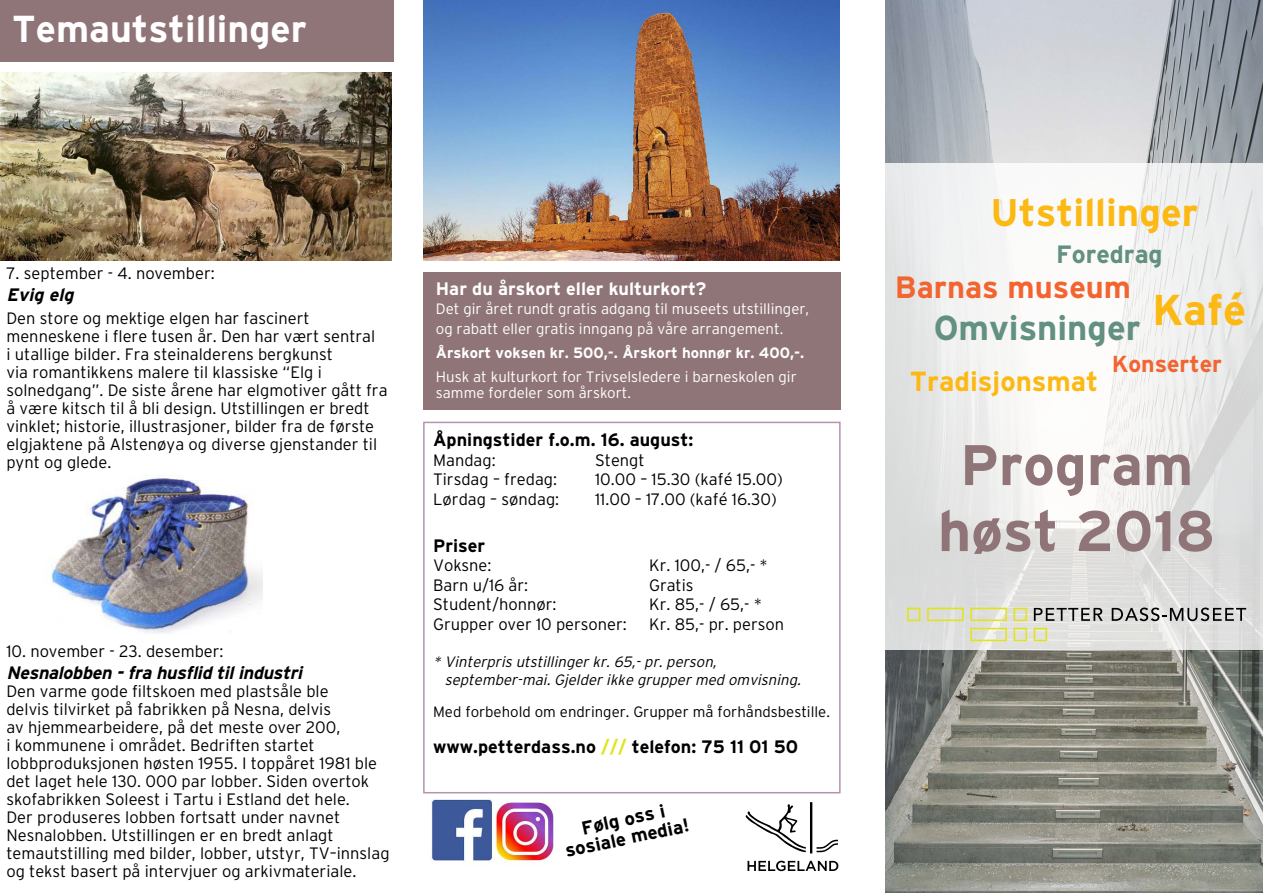
<style>
.page{position:relative;width:1263px;height:893px;background:#fff}
.page>*{position:absolute;margin:0;border:0;box-sizing:border-box;transform-origin:0 0}
.t1{font:700 57px/66px "Interstate";color:#907578;text-align:center}
.t2{font:700 43.05px "Interstate";color:#fdb913}
.t3{font:700 38.55px "Interstate";color:#fdb913}
.t4{font:700 37.5px "Interstate";color:#fff}
.t5{font:700 34.65px "Interstate";color:#629081}
.t6{font:700 30.75px "Interstate";color:#f26531}
.t7{font:700 27.6px "Interstate";color:#fdb913}
.t8{font:700 25.05px "Interstate";color:#629081}
.t9{font:700 23.1px "Interstate";color:#f26531}
.t10{font:700 18.75px/18.8px "Interstate";color:#000;text-align:center}
.t11{font:700 18px "Interstate";color:#000}
.t12{font:italic 700 18px "Interstate";color:#000}
.t13{font:700 18px "Interstate";color:#fff}
.t14{font:300 16.5px/18px "Interstate";color:#000}
.t15{font:300 15px/19.5px "Interstate";color:#fff}
.t16{font:italic 300 15px/18px "Interstate";color:#000}
.t17{font:300 15px "Interstate";color:#000}
.t18{font:700 15px "Interstate";color:#fff}
.s1{color:#e2e41a}
</style>
<div class="page">
<img style="left:885px;top:0;width:378px;height:893px">
<svg style="left:886px;top:163px;width:377px;height:486px"></svg>
<div style="left:423px;top:422px;width:418px;height:371px;border:2px solid #b593b1"></div>
<div style="left:423px;top:272px;width:418px;height:137px;background:#907578"></div>
<div style="left:0;top:0;width:394px;height:62px;background:#907578"></div>
<svg style="left:746px;top:802px;width:92px;height:51px"></svg>
<svg style="left:747px;top:861px;width:91px;height:10px"></svg>
<svg style="left:1034px;top:608px;width:69px;height:13px"></svg>
<svg style="left:1112px;top:608px;width:134px;height:13px"></svg>
<svg style="left:1013px;top:608px;width:14px;height:13px"></svg>
<svg style="left:907px;top:608px;width:13px;height:13px"></svg>
<svg style="left:1013px;top:628px;width:14px;height:13px"></svg>
<svg style="left:1034px;top:628px;width:13px;height:13px"></svg>
<svg style="left:970px;top:628px;width:37px;height:13px"></svg>
<svg style="left:970px;top:608px;width:37px;height:13px"></svg>
<svg style="left:927px;top:608px;width:37px;height:13px"></svg>
<img style="left:423px;top:0;width:416px;height:260px">
<img style="left:1px;top:72px;width:390px;height:188px">
<img style="left:51px;top:478px;width:211px;height:156px">
<img style="left:431px;top:799px;width:123px;height:62px">
<h3 class="t4" style="left:12px;top:8px;width:296px">Temautstillinger</h3>
<p class="t14" style="left:6px;top:264px;width:210px">7. september - 4. november:</p>
<p class="t12" style="left:6px;top:285px;width:73px">Evig elg</p>
<p class="t14" style="left:6px;top:309px;width:383px">Den store og mektige elgen har fascinert menneskene i flere tusen år. Den har vært sentral<br>i utallige bilder. Fra steinalderens bergkunst<br>via romantikkens malere til klassiske “Elg i solnedgang”. De siste årene har elgmotiver gått fra å være kitsch til å bli design. Utstillingen er bredt vinklet; historie, illustrasjoner, bilder fra de første elgjaktene på Alstenøya og diverse gjenstander til pynt og glede.</p>
<p class="t14" style="left:6px;top:642px;width:219px">10. november - 23. desember:</p>
<p class="t12" style="left:6px;top:663px;width:302px">Nesnalobben -fra husflid tilindustri</p>
<p class="t14" style="left:6px;top:682px;width:385px">Den varme gode filtskoen med plastsåle ble<br>delvis tilvirket på fabrikken på Nesna, delvis<br>av hjemmearbeidere, på det meste over 200,<br>i kommunene i området. Bedriften startet lobbproduksjonen høsten 1955. I toppåret 1981 ble det laget hele 130. 000 par lobber. Siden overtok skofabrikken Soleest i Tartu i Estland det hele.<br>Der produseres lobben fortsatt under navnet Nesnalobben. Utstillingen er en bredt anlagt temautstilling med bilder, lobber, utstyr, TV–innslag og tekst basert på intervjuer og arkivmateriale.</p>
<p class="t13" style="left:436px;top:278px;width:272px">Har du årskort eller kulturkort?</p>
<p class="t15" style="left:436px;top:299px;width:375px">Det gir året rundt gratis adgang til museets utstillinger, og rabatt eller gratis inngang på våre arrangement.</p>
<p class="t18" style="left:436px;top:344px;width:370px">Årskort voksen kr. 500,-. Årskort honnør kr. 400,-.</p>
<p class="t15" style="left:436px;top:368px;width:362px;line-height:16.5px">Husk at kulturkort for Trivselsledere i barneskolen gir samme fordeler som årskort.</p>
<p class="t11" style="left:433px;top:430px;width:262px">Åpningstider f.o.m. 16. august:</p>
<p class="t14" style="left:433px;top:451px;width:64px">Mandag:</p>
<p class="t14" style="left:595px;top:451px;width:51px">Stengt</p>
<p class="t14" style="left:433px;top:470px;width:125px">Tirsdag – fredag:</p>
<p class="t14" style="left:595px;top:470px;width:189px">10.00 – 15.30 (kafé 15.00)</p>
<p class="t14" style="left:433px;top:490px;width:128px">Lørdag – søndag:</p>
<p class="t14" style="left:595px;top:490px;width:183px">11.00 – 17.00 (kafé 16.30)</p>
<p class="t11" style="left:433px;top:535px;width:54px">Priser</p>
<p class="t14" style="left:433px;top:556px;width:60px">Voksne:</p>
<p class="t14" style="left:649px;top:556px;width:120px">Kr. 100,- / 65,- *</p>
<p class="t14" style="left:433px;top:576px;width:97px">Barn u/16 år:</p>
<p class="t14" style="left:649px;top:576px;width:46px">Gratis</p>
<p class="t14" style="left:433px;top:595px;width:125px">Student/honnør:</p>
<p class="t14" style="left:649px;top:595px;width:114px">Kr. 85,- / 65,- *</p>
<p class="t14" style="left:433px;top:615px;width:195px">Grupper over 10 personer:</p>
<p class="t14" style="left:649px;top:615px;width:137px">Kr. 85,- pr. person</p>
<p class="t16" style="left:445px;top:653px;width:361px;text-indent:-12px">* Vinterpris utstillinger kr. 65,- pr. person, september-mai. Gjelder ikke grupper med omvisning.</p>
<p class="t17" style="left:433px;top:703px;width:398px">Med forbehold om endringer. Grupper må forhåndsbestille.</p>
<p class="t11" style="left:433px;top:736px;width:367px">www.petterdass.no <span class="s1">///</span> telefon: 75 11 01 50</p>
<p class="t10" style="left:559px;top:823px;width:128px;rotate:-12deg">Følg oss i sosiale media!</p>
<h3 class="t3" style="left:990px;top:191px;width:209px">Utstillinger</h3>
<h3 class="t8" style="left:1056px;top:240px;width:108px">Foredrag</h3>
<h3 class="t6" style="left:895px;top:270px;width:238px">Barnas museum</h3>
<h3 class="t5" style="left:934px;top:308px;width:208px">Omvisninger</h3>
<h2 class="t2" style="left:1152px;top:286px;width:96px">Kafé</h2>
<h3 class="t7" style="left:910px;top:366px;width:190px">Tradisjonsmat</h3>
<h3 class="t9" style="left:1112px;top:351px;width:112px">Konserter</h3>
<h1 class="t1" style="left:938px;top:432px;width:279px">Program høst 2018</h1>
</div>
